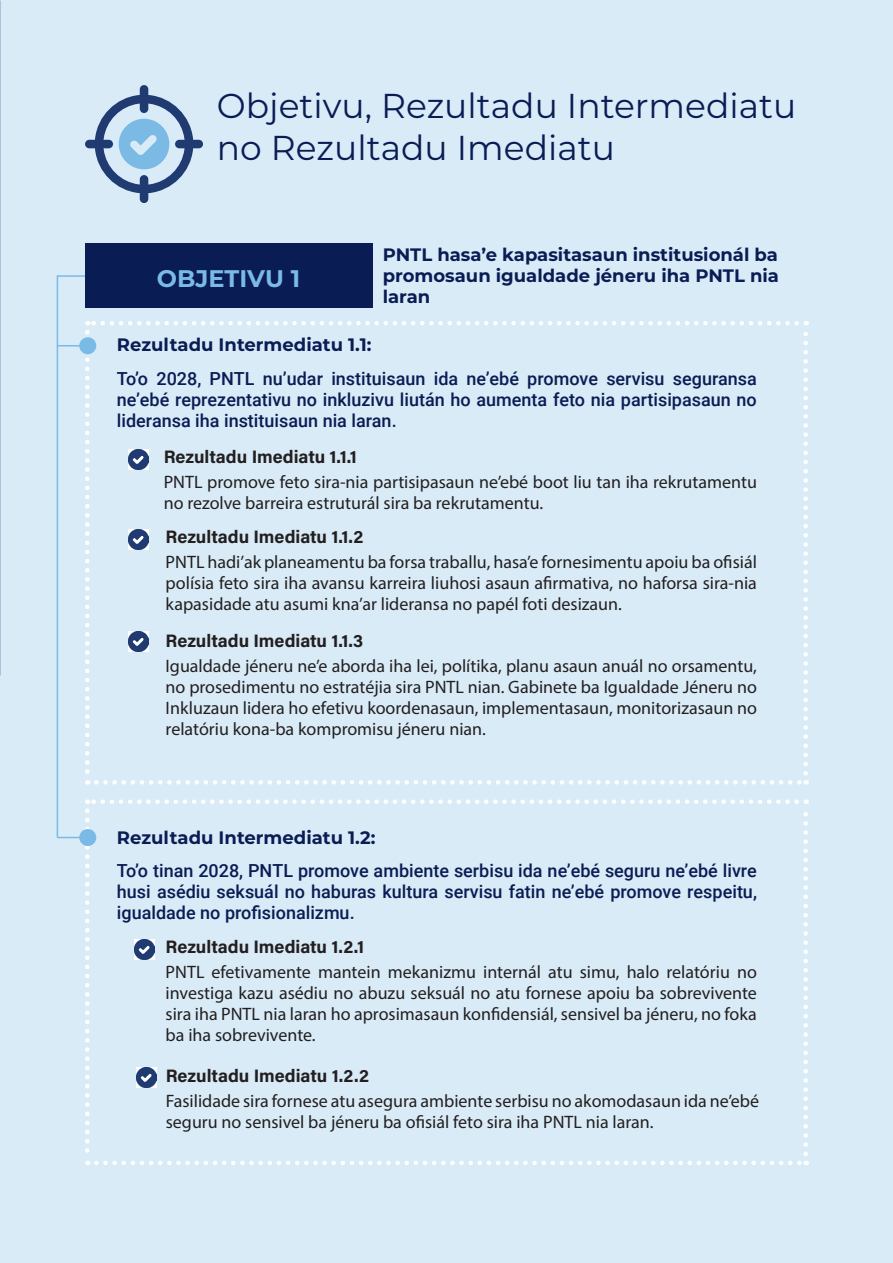
<style>
.page{position:relative;width:893px;height:1263px;background:#d8ebf7}
.page>*{position:absolute;margin:0;border:0;box-sizing:border-box;transform-origin:0 0}
.t1{font:34.5px/41.4px "Montserrat";color:#0a1c54}
.t2{font:700 24px "Montserrat";color:#7abae6}
.body{font:18px/21px "Myriad Pro";color:#231f20;text-align:justify}
.body-2{font:500 18px/21px "Roboto";color:#0a1c54;text-align:justify}
.body-3{font:700 18px/21px "Montserrat";color:#0a1c54;text-align:justify}
.body-4{font:18px "Acumin Variable Concept";letter-spacing:-.005em;color:#231f20}
</style>
<div class="page">
<svg style="left:96px;top:780px;width:711px;height:4px"></svg>
<svg style="left:803px;top:321px;width:5px;height:452px"></svg>
<svg style="left:87px;top:321px;width:710px;height:4px"></svg>
<svg style="left:96px;top:1161px;width:711px;height:4px"></svg>
<svg style="left:803px;top:799px;width:5px;height:355px"></svg>
<svg style="left:87px;top:799px;width:710px;height:5px"></svg>
<svg style="left:85px;top:85px;width:118px;height:118px"></svg>
<div style="left:85px;top:243px;width:287px;height:65px;background:#0a1c54"></div>
<hr style="left:57px;top:275px;width:28px;height:2px;background:#7abae6">
<div style="left:79px;top:337px;width:17px;height:17px;background:#7abae6;border-radius:50%"></div>
<svg style="left:58px;top:332px;width:32px;height:452px"></svg>
<div style="left:79px;top:829px;width:17px;height:17px;background:#7abae6;border-radius:50%"></div>
<svg style="left:57px;top:811px;width:33px;height:354px"></svg>
<hr style="left:57px;top:275px;width:1px;height:562px;background:#7abae6">
<img style="left:129px;top:449px;width:20px;height:21px">
<img style="left:129px;top:529px;width:20px;height:21px">
<img style="left:129px;top:631px;width:20px;height:21px">
<img style="left:134px;top:939px;width:21px;height:21px">
<img style="left:137px;top:1068px;width:20px;height:20px">
<p class="t1" style="left:217px;top:84px;width:581px">Objetivu, Rezultadu Intermediatu no Rezultadu Imediatu</p>
<p class="t2" style="left:157px;top:261px;width:145px">OBJETIVU 1</p>
<p class="body-3" style="left:383px;top:243px;width:398px">PNTL hasa’e kapasitasaun institusionál ba promosaun igualdade jéneru iha PNTL nia laran</p>
<p class="body-3" style="left:117px;top:333px;width:256px">Rezultadu Intermediatu 1.1:</p>
<p class="body-2" style="left:117px;top:367px;width:641px">To’o 2028, PNTL nu’udar instituisaun ida ne’ebé promove servisu seguransa ne’ebé reprezentativu no inkluzivu liután ho aumenta feto nia partisipasaun no lideransa iha instituisaun nia laran.</p>
<p class="body-4" style="left:164px;top:444px;width:195px">Rezultadu Imediatu 1.1.1</p>
<p class="body" style="left:164px;top:471px;width:595px">PNTL promove feto sira-nia partisipasaun ne’ebé boot liu tan iha rekrutamentu no rezolve barreira estruturál sira ba rekrutamentu.</p>
<p class="body-4" style="left:166px;top:524px;width:199px">Rezultadu Imediatu 1.1.2</p>
<p class="body" style="left:166px;top:551px;width:593px">PNTL hadi’ak planeamentu ba forsa traballu, hasa’e fornesimentu apoiu ba ofisiál polísia feto sira iha avansu karreira liuhosi asaun afirmativa, no haforsa sira-nia kapasidade atu asumi kna’ar lideransa no papél foti desizaun.</p>
<p class="body-4" style="left:166px;top:628px;width:199px">Rezultadu Imediatu 1.1.3</p>
<p class="body" style="left:166px;top:655px;width:593px">Igualdade jéneru ne’e aborda iha lei, polítika, planu asaun anuál no orsamentu, no prosedimentu no estratéjia sira PNTL nian. Gabinete ba Igualdade Jéneru no Inkluzaun lidera ho efetivu koordenasaun, implementasaun, monitorizasaun no relatóriu kona-ba kompromisu jéneru nian.</p>
<p class="body-3" style="left:117px;top:826px;width:260px">Rezultadu Intermediatu 1.2:</p>
<p class="body-2" style="left:117px;top:860px;width:641px">To’o tinan 2028, PNTL promove ambiente serbisu ida ne’ebé seguru ne’ebé livre husi asédiu seksuál no haburas kultura servisu fatin ne’ebé promove respeitu, igualdade no profisionalizmu.</p>
<p class="body-4" style="left:166px;top:934px;width:200px">Rezultadu Imediatu 1.2.1</p>
<p class="body" style="left:166px;top:961px;width:593px">PNTL efetivamente mantein mekanizmu internál atu simu, halo relatóriu no investiga kazu asédiu no abuzu seksuál no atu fornese apoiu ba sobrevivente sira iha PNTL nia laran ho aprosimasaun konfidensiál, sensivel ba jéneru, no foka ba iha sobrevivente.</p>
<p class="body-4" style="left:166px;top:1063px;width:205px">Rezultadu Imediatu 1.2.2</p>
<p class="body" style="left:166px;top:1090px;width:595px">Fasilidade sira fornese atu asegura ambiente serbisu no akomodasaun ida ne’ebé seguru no sensivel ba jéneru ba ofisiál feto sira iha PNTL nia laran.</p>
</div>
